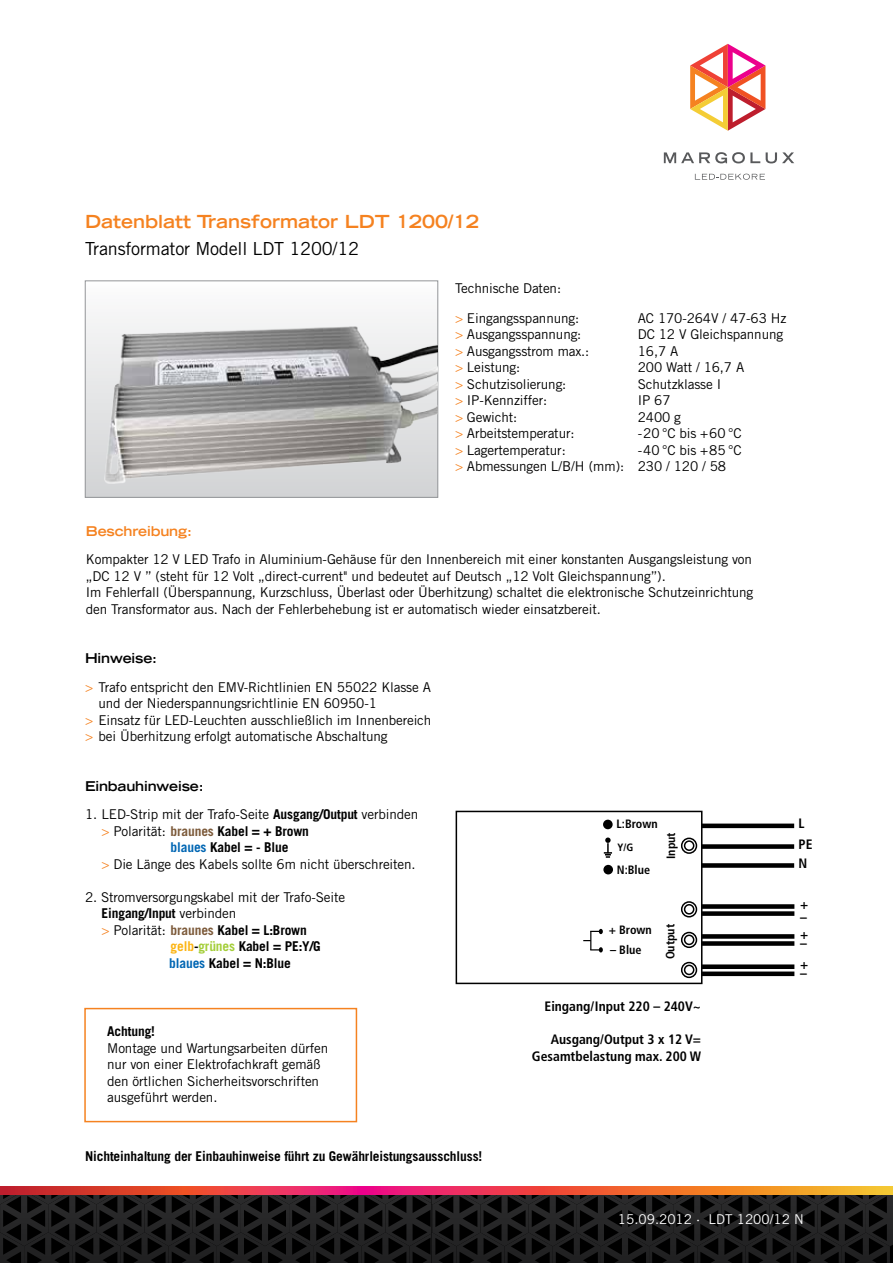
<style>
.page{position:relative;width:893px;height:1263px;background:#fff}
.page>*{position:absolute;margin:0;border:0;box-sizing:border-box;transform-origin:0 0}
.t1{font:700 expanded 18px "Trade Gothic LT Std";color:#f58220}
.t2{font:18px "Trade Gothic LT Std";letter-spacing:-.01em;color:#000}
.t3{font:700 condensed 13.65px/21.5px "Frutiger LT";color:#000}
.t4{font:13.5px/16.5px "Trade Gothic LT Std";letter-spacing:-.01em;color:#000}
.t5{font:700 13.5px "Trade Gothic LT Std";letter-spacing:-.01em;color:#000}
.t6{font:13.5px "Trade Gothic LT Std";color:#fff}
.t7{font:700 expanded 13.5px "Trade Gothic LT Std";letter-spacing:-.01em;color:#000}
.t8{font:700 expanded 13.5px "Trade Gothic LT Std";letter-spacing:-.01em;color:#f58220}
.t9{font:700 condensed 12.15px "Frutiger LT";color:#000}
.t10{font:700 condensed 10.65px "Frutiger LT";color:#000}
.s1{color:#f58220}
.s2{font-weight:700;font-stretch:expanded}
.s3{font-weight:700}
.s4{font-weight:400;color:#f58220}
.s5{font-weight:400}
.s6{color:#7c5a3a}
.s7{color:#0066b3}
.s8{color:#fcb515}
.s9{color:#a4ce39}
</style>
<div class="page">
<div style="left:85px;top:281px;width:353px;height:216px;background:linear-gradient(to bottom,#fcfcfc,#d2d3d5)"></div>
<img style="left:89px;top:299px;width:349px;height:199px">
<div style="left:456px;top:811px;width:246px;height:173px;border:2px solid #000"></div>
<svg style="left:583px;top:929px;width:20px;height:23px"></svg>
<div style="left:603px;top:820px;width:10px;height:9px;background:#000;border-radius:50%"></div>
<div style="left:603px;top:865px;width:10px;height:9px;background:#000;border-radius:50%"></div>
<div style="left:702px;top:823px;width:92px;height:5px;background:#000"></div>
<div style="left:702px;top:844px;width:92px;height:5px;background:#000"></div>
<div style="left:702px;top:863px;width:92px;height:5px;background:#000"></div>
<div style="left:702px;top:904px;width:92px;height:5px;background:#000"></div>
<div style="left:702px;top:964px;width:92px;height:5px;background:#000"></div>
<div style="left:702px;top:971px;width:92px;height:5px;background:#000"></div>
<div style="left:702px;top:911px;width:92px;height:5px;background:#000"></div>
<div style="left:702px;top:934px;width:92px;height:5px;background:#000"></div>
<div style="left:702px;top:941px;width:92px;height:5px;background:#000"></div>
<svg style="left:604px;top:837px;width:8px;height:21px"></svg>
<svg style="left:682px;top:838px;width:14px;height:15px"></svg>
<div style="left:681px;top:837px;width:16px;height:17px;border:2px solid #000;border-radius:50%"></div>
<div style="left:685px;top:841px;width:9px;height:9px;background:#fff;border-radius:50%"></div>
<div style="left:684px;top:840px;width:10px;height:11px;border:2px solid #000;border-radius:50%"></div>
<svg style="left:682px;top:902px;width:14px;height:15px"></svg>
<div style="left:681px;top:901px;width:16px;height:16px;border:2px solid #000;border-radius:50%"></div>
<div style="left:685px;top:905px;width:9px;height:9px;background:#fff;border-radius:50%"></div>
<div style="left:684px;top:904px;width:10px;height:10px;border:2px solid #000;border-radius:50%"></div>
<svg style="left:682px;top:932px;width:14px;height:15px"></svg>
<div style="left:681px;top:932px;width:16px;height:16px;border:2px solid #000;border-radius:50%"></div>
<div style="left:685px;top:935px;width:9px;height:9px;background:#fff;border-radius:50%"></div>
<div style="left:684px;top:934px;width:10px;height:11px;border:2px solid #000;border-radius:50%"></div>
<svg style="left:682px;top:962px;width:14px;height:15px"></svg>
<div style="left:681px;top:962px;width:16px;height:16px;border:2px solid #000;border-radius:50%"></div>
<div style="left:685px;top:965px;width:9px;height:9px;background:#fff;border-radius:50%"></div>
<div style="left:684px;top:964px;width:10px;height:11px;border:2px solid #000;border-radius:50%"></div>
<svg style="left:0;top:1195px;width:893px;height:68px;background:#161617"></svg>
<svg style="left:0;top:1186px;width:893px;height:9px;background:#ea523f"></svg>
<svg style="left:690px;top:44px;width:75px;height:87px"></svg>
<svg style="left:695px;top:174px;width:70px;height:6px"></svg>
<svg style="left:664px;top:152px;width:96px;height:11px"></svg>
<svg style="left:766px;top:152px;width:28px;height:11px"></svg>
<div style="left:84px;top:1008px;width:273px;height:114px;border:2px solid #f58220"></div>
<h1 class="t1" style="left:85px;top:210px;width:396px">Datenblatt Transformator LDT 1200/12</h1>
<h1 class="t2" style="left:85px;top:238px;width:276px">Transformator Modell LDT 1200/12</h1>
<p class="t4" style="left:455px;top:274px;width:126px;line-height:29.2px">Technische Daten:<br><span class="s1">&gt;</span> Eingangsspannung:</p>
<p class="t4" style="left:638px;top:309px;width:150px">AC 170-264V / 47-63 Hz</p>
<p class="t4" style="left:455px;top:326px;width:128px"><span class="s1">&gt;</span> Ausgangsspannung:</p>
<p class="t4" style="left:638px;top:326px;width:147px">DC 12 V Gleichspannung</p>
<p class="t4" style="left:455px;top:342px;width:136px"><span class="s1">&gt;</span> Ausgangsstrom max.:</p>
<p class="t4" style="left:638px;top:342px;width:42px">16,7 A</p>
<p class="t4" style="left:455px;top:359px;width:67px"><span class="s1">&gt;</span> Leistung:</p>
<p class="t4" style="left:638px;top:359px;width:108px">200 Watt / 16,7 A</p>
<p class="t4" style="left:455px;top:375px;width:113px"><span class="s1">&gt;</span> Schutzisolierung:</p>
<p class="t4" style="left:638px;top:375px;width:85px">Schutzklasse I</p>
<p class="t4" style="left:455px;top:392px;width:94px"><span class="s1">&gt;</span> IP-Kennziffer:</p>
<p class="t4" style="left:638px;top:392px;width:34px">IP 67</p>
<p class="t4" style="left:455px;top:408px;width:64px"><span class="s1">&gt;</span> Gewicht:</p>
<p class="t4" style="left:638px;top:408px;width:45px">2400 g</p>
<p class="t4" style="left:455px;top:425px;width:121px"><span class="s1">&gt;</span> Arbeitstemperatur:</p>
<p class="t4" style="left:638px;top:425px;width:105px">-20 °C bis +60 °C</p>
<p class="t4" style="left:455px;top:441px;width:112px"><span class="s1">&gt;</span> Lagertemperatur:</p>
<p class="t4" style="left:455px;top:441px;width:288px;text-indent:183px">-40 °C bis +85 °C <span class="s1">&gt;</span> Abmessungen L/B/H (mm): 230 / 120 / 58</p>
<p class="t8" style="left:86px;top:522px;width:108px">Beschreibung:</p>
<p class="t4" style="left:86px;top:551px;width:669px">Kompakter 12 V LED Trafo in Aluminium-Gehäuse für den Innenbereich mit einer konstanten Ausgangsleistung von „DC 12 V ” (steht für 12 Volt „direct-current" und bedeutet auf Deutsch „12 Volt Gleichspannung”).<br>Im Fehlerfall (Überspannung, Kurzschluss, Überlast oder Überhitzung) schaltet die elektronische Schutzeinrichtung den Transformator aus. Nach der Fehlerbehebung ist er automatisch wieder einsatzbereit.</p>
<p class="t4" style="left:85px;top:644px;width:347px;line-height:28.5px"><span class="s2">Hinweise:<br></span><span class="s1">&gt;</span> Trafo entspricht den EMV-Richtlinien EN 55022 Klasse A</p>
<p class="t4" style="left:85px;top:695px;width:348px;text-indent:14px">und der Niederspannungsrichtlinie EN 60950-1<br><span class="s1">&gt;</span> Einsatz für LED-Leuchten ausschließlich im Innenbereich <span class="s1">&gt;</span> bei Überhitzung erfolgt automatische Abschaltung</p>
<p class="t7" style="left:85px;top:777px;width:120px">Einbauhinweise:</p>
<p class="t4" style="left:85px;top:806px;width:335px">1. LED-Strip mit der Trafo-Seite <span class="s3">Ausgang/Output</span> verbinden</p>
<p class="t5" style="left:102px;top:823px;width:209px"><span class="s4">&gt;</span> <span class="s5">Polarität:</span> <span class="s6">braunes</span> Kabel = + Brown</p>
<p class="t5" style="left:171px;top:839px;width:119px"><span class="s7">blaues</span> Kabel = - Blue</p>
<p class="t4" style="left:102px;top:856px;width:316px"><span class="s1">&gt;</span> Die Länge des Kabels sollte 6m nicht überschreiten.</p>
<p class="t4" style="left:85px;top:889px;width:262px">2. Stromversorgungskabel mit der Trafo-Seite</p>
<p class="t5" style="left:102px;top:905px;width:136px">Eingang/Input <span class="s5">verbinden</span></p>
<p class="t5" style="left:102px;top:922px;width:207px"><span class="s4">&gt;</span> <span class="s5">Polarität:</span> <span class="s6">braunes</span> Kabel = L:Brown</p>
<p class="t5" style="left:171px;top:938px;width:152px"><span class="s8">gelb</span>-<span class="s9">grünes</span> Kabel = PE:Y/G</p>
<p class="t5" style="left:169px;top:955px;width:123px"><span class="s7">blaues</span> Kabel = N:Blue</p>
<p class="t9" style="left:616px;top:817px;width:43px">L:Brown</p>
<p class="t9" style="left:664px;top:859px;width:28px;rotate:-90deg">Input</p>
<p class="t10" style="left:618px;top:841px;width:17px">Y/G</p>
<p class="t9" style="left:617px;top:862px;width:35px">N:Blue</p>
<p class="t9" style="left:609px;top:923px;width:45px">+ Brown</p>
<p class="t9" style="left:663px;top:959px;width:37px;rotate:-90deg">Output</p>
<p class="t9" style="left:610px;top:943px;width:33px">– Blue</p>
<p class="t5" style="left:107px;top:1023px;width:49px">Achtung!</p>
<p class="t4" style="left:107px;top:1040px;width:223px">Montage und Wartungsarbeiten dürfen nur von einer Elektrofachkraft gemäß den örtlichen Sicherheitsvorschriften ausgeführt werden.</p>
<p class="t5" style="left:85px;top:1148px;width:399px">Nichteinhaltung der Einbauhinweise führt zu Gewährleistungsausschluss!</p>
<p class="t3" style="left:544px;top:996px;width:158px">Eingang/Input 220 – 240V~</p>
<p class="t3" style="left:532px;top:1031px;width:171px;line-height:16.4px;text-align:right">Ausgang/Output 3 x 12 V=<br>Gesamtbelastung max. 200 W</p>
<p class="t3" style="left:799px;top:812px;width:15px">L<br>PE</p>
<p class="t3" style="left:799px;top:853px;width:10px">N</p>
<p class="t3" style="left:800px;top:893px;width:10px">+</p>
<p class="t3" style="left:800px;top:909px;width:10px;line-height:16.8px">– +</p>
<p class="t3" style="left:800px;top:932px;width:8px">–</p>
<p class="t3" style="left:800px;top:954px;width:10px">+</p>
<p class="t3" style="left:800px;top:962px;width:8px">–</p>
<p class="t6" style="left:618px;top:1211px;width:187px">15.09.2012 · LDT 1200/12 N</p>
</div>
